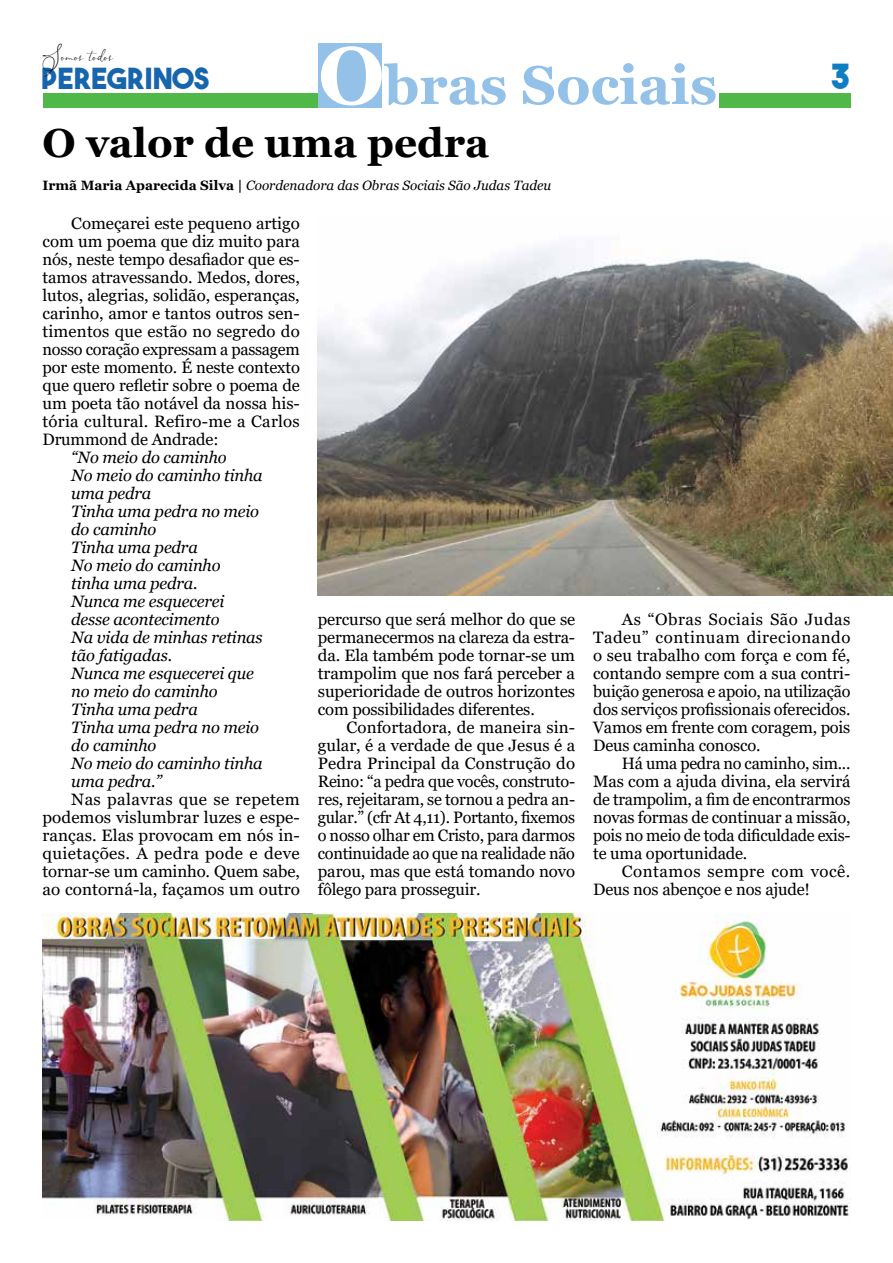
<style>
.page{position:relative;width:893px;height:1263px;background:#fff}
.page>*{position:absolute;margin:0;border:0;box-sizing:border-box;transform-origin:0 0}
.t1{font:700 54px "Georgia";color:#93c1e8}
.t2{font:700 40.5px "Georgia";color:#000}
.t3{font:34.5px "The Bold Font";color:#0e7dc2}
.t4{font:29.1px "The Bold Font";color:#1765ad}
.t5{font:16.95px "Asmelina Harley";color:#000}
.t6{font:16.5px/18px "Georgia";letter-spacing:-.01em;color:#000;text-align:justify}
.t7{font:italic 16.5px/18px "Georgia";letter-spacing:-.01em;color:#000}
.t8{font:16.5px/18px "Georgia";letter-spacing:.01em;color:#000}
.t9{font:italic 13.5px "Georgia";color:#000}
.s1{font-size:81px;color:#fff}
.s2{font-weight:700;font-style:normal}
.s3{color:#fff}
.s4{font-family:"News Gothic BT";color:#fff}
</style>
<div class="page">
<div style="left:43px;top:93px;width:807px;height:14px;background:#50b848"></div>
<div style="left:318px;top:43px;width:64px;height:64px;background:#93c1e8"></div>
<div style="left:382px;top:43px;width:337px;height:64px;background:#fff"></div>
<img style="left:318px;top:246px;width:575px;height:349px">
<img style="left:43px;top:913px;width:807px;height:307px">
<p class="t5" style="left:43px;top:47px;width:72px">Somos todos</p>
<h1 class="t1" style="left:318px;top:51px;width:401px"><span class="s1">O</span>bras Sociais</h1>
<h3 class="t4" style="left:41px;top:60px;width:170px">PEREGRINOS</h3>
<h3 class="t3" style="left:830px;top:54px;width:22px">3</h3>
<h2 class="t2" style="left:43px;top:117px;width:448px">O valor de uma pedra</h2>
<p class="t9" style="left:43px;top:177px;width:540px"><span class="s2">Irmã Maria Aparecida Silva |</span> Coordenadora das Obras Sociais São Judas Tadeu<span class="s3">a</span><span class="s4">deu</span></p>
<p class="t6" style="left:43px;top:214px;width:259px;text-indent:29px">Começarei este pequeno artigo com um poema que diz muito para nós, neste tempo desafiador que es&shy;tamos atravessando. Medos, dores, lutos, alegrias, solidão, esperanças, carinho, amor e tantos outros sen&shy;timentos que estão no segredo do nosso coração expressam a passagem por este momento. É neste contexto que quero refletir sobre o poema de um poeta tão notável da nossa his&shy;tória cultural. Refiro-me a Carlos Drummond de Andrade:</p>
<p class="t7" style="left:71px;top:448px;width:193px">“No meio do caminho<br>No meio do caminho tinha uma pedra<br>Tinha uma pedra no meio do caminho<br>Tinha uma pedra<br>No meio do caminho tinha uma pedra.<br>Nunca me esquecerei desse acontecimento<br>Na vida de minhas retinas tão fatigadas.<br>Nunca me esquecerei que no meio do caminho<br>Tinha uma pedra<br>Tinha uma pedra no meio do caminho<br>No meio do caminho tinha uma pedra.”</p>
<p class="t6" style="left:43px;top:790px;width:259px;text-indent:29px">Nas palavras que se repetem podemos vislumbrar luzes e espe&shy;ranças. Elas provocam em nós in&shy;quietações. A pedra pode e deve tornar-se um caminho. Quem sabe, ao contorná-la, façamos um outro</p>
<p class="t6" style="left:318px;top:610px;width:259px">percurso que será melhor do que se permanecermos na clareza da estra&shy;da. Ela também pode tornar-se um trampolim que nos fará perceber a superioridade de outros horizontes com possibilidades diferentes.</p>
<p class="t6" style="left:318px;top:718px;width:259px;text-indent:29px">Confortadora, de maneira sin&shy;gular, é a verdade de que Jesus é a Pedra Principal da Construção do Reino: “a pedra que vocês, construto&shy;res, rejeitaram, se tornou a pedra an&shy;gular.” (cfr At 4,11). Portanto, fixemos o nosso olhar em Cristo, para darmos continuidade ao que na realidade não parou, mas que está tomando novo fôlego para prosseguir.</p>
<p class="t6" style="left:593px;top:610px;width:259px;text-indent:29px">As “Obras Sociais São Judas Tadeu” continuam direcionando o seu trabalho com força e com fé, contando sempre com a sua contri&shy;buição generosa e apoio, na utilização dos serviços profissionais oferecidos.<br>Vamos em frente com coragem, pois Deus caminha conosco.</p>
<p class="t6" style="left:593px;top:754px;width:259px;text-indent:29px">Há uma pedra no caminho, sim...<br>Mas com a ajuda divina, ela servirá de trampolim, a fim de encontrarmos novas formas de continuar a missão, pois no meio de toda dificuldade exis&shy;te uma oportunidade.</p>
<p class="t8" style="left:593px;top:862px;width:259px;text-indent:29px">Contamos sempre com você.<br>Deus nos abençoe e nos ajude!</p>
</div>
